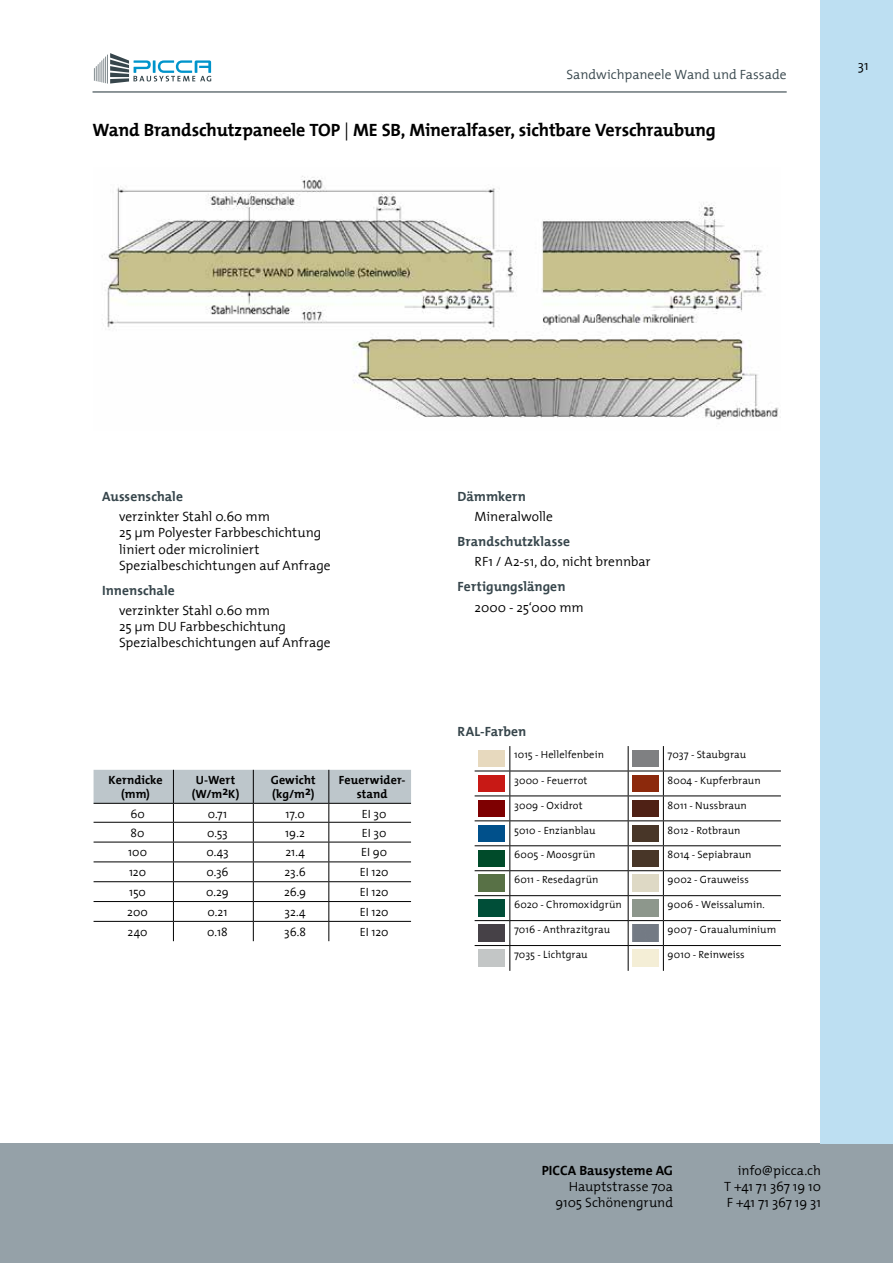
<style>
.page{position:relative;width:893px;height:1263px;background:#fff}
.page>*{position:absolute;margin:0;border:0;box-sizing:border-box;transform-origin:0 0}
.t1{font:700 18px "The Mix";letter-spacing:-.01em;color:#000}
.t2{font:300 13.5px/16.2px "The Mix 4";color:#000}
.t3{font:700 13.5px "The Mix";letter-spacing:.005em;color:#37464c}
.t4{font:300 13.5px "The Mix 4";color:#37464c}
.t5{font:700 13.5px "The Mix";letter-spacing:.005em;color:#000}
.t6{font:300 12px "The Mix 4";letter-spacing:-.005em;color:#000}
.t7{font:700 12px/14.4px "The Mix";letter-spacing:.01em;color:#000;text-align:center}
.t8{font:300 10.5px "The Mix 4";letter-spacing:.01em;color:#000}
.s1{font-family:"The Mix 4";font-weight:300}
</style>
<div class="page">
<div style="left:0;top:1143px;width:893px;height:120px;background:#95a1a8"></div>
<div style="left:821px;top:0;width:72px;height:1143px;background:#bddff2"></div>
<hr style="left:93px;top:91px;width:694px;height:2px;background:#37464c">
<svg style="left:94px;top:53px;width:117px;height:31px"></svg>
<svg style="left:94px;top:770px;width:317px;height:171px"></svg>
<img style="left:102px;top:176px;width:677px;height:244px">
<hr style="left:475px;top:795px;width:35px;height:1px;background:#000">
<hr style="left:628px;top:795px;width:35px;height:1px;background:#000">
<hr style="left:663px;top:795px;width:118px;height:1px;background:#000">
<hr style="left:475px;top:820px;width:35px;height:1px;background:#000">
<hr style="left:510px;top:820px;width:118px;height:1px;background:#000">
<hr style="left:628px;top:820px;width:35px;height:1px;background:#000">
<hr style="left:663px;top:820px;width:118px;height:1px;background:#000">
<hr style="left:475px;top:845px;width:35px;height:1px;background:#000">
<hr style="left:510px;top:845px;width:118px;height:1px;background:#000">
<hr style="left:628px;top:845px;width:35px;height:1px;background:#000">
<hr style="left:663px;top:845px;width:118px;height:1px;background:#000">
<hr style="left:475px;top:870px;width:35px;height:1px;background:#000">
<hr style="left:510px;top:870px;width:118px;height:1px;background:#000">
<hr style="left:628px;top:870px;width:35px;height:1px;background:#000">
<hr style="left:663px;top:870px;width:118px;height:1px;background:#000">
<hr style="left:475px;top:895px;width:35px;height:1px;background:#000">
<hr style="left:510px;top:895px;width:118px;height:1px;background:#000">
<hr style="left:628px;top:895px;width:35px;height:1px;background:#000">
<hr style="left:663px;top:895px;width:118px;height:1px;background:#000">
<hr style="left:475px;top:920px;width:35px;height:1px;background:#000">
<hr style="left:510px;top:920px;width:118px;height:1px;background:#000">
<hr style="left:628px;top:920px;width:35px;height:1px;background:#000">
<hr style="left:663px;top:920px;width:118px;height:1px;background:#000">
<hr style="left:628px;top:945px;width:35px;height:1px;background:#000">
<hr style="left:663px;top:945px;width:118px;height:1px;background:#000">
<hr style="left:475px;top:771px;width:35px;height:1px;background:#000">
<hr style="left:510px;top:771px;width:118px;height:1px;background:#000">
<hr style="left:510px;top:795px;width:118px;height:1px;background:#000">
<svg style="left:509px;top:746px;width:1px;height:225px"></svg>
<svg style="left:663px;top:746px;width:1px;height:225px"></svg>
<hr style="left:628px;top:771px;width:35px;height:1px;background:#000">
<svg style="left:628px;top:746px;width:1px;height:225px"></svg>
<hr style="left:663px;top:771px;width:118px;height:1px;background:#000">
<hr style="left:475px;top:945px;width:35px;height:1px;background:#000">
<hr style="left:510px;top:945px;width:118px;height:1px;background:#000">
<img style="left:479px;top:775px;width:26px;height:17px">
<img style="left:632px;top:775px;width:26px;height:17px">
<img style="left:479px;top:800px;width:26px;height:17px">
<img style="left:632px;top:800px;width:26px;height:17px">
<img style="left:479px;top:825px;width:26px;height:16px">
<img style="left:632px;top:825px;width:26px;height:16px">
<img style="left:479px;top:850px;width:26px;height:16px">
<img style="left:632px;top:850px;width:26px;height:16px">
<img style="left:479px;top:875px;width:26px;height:16px">
<img style="left:479px;top:900px;width:26px;height:16px">
<img style="left:479px;top:925px;width:26px;height:16px">
<img style="left:632px;top:925px;width:26px;height:16px">
<p class="t4" style="left:566px;top:63px;width:222px">Sandwichpaneele Wand und Fassade</p>
<h1 class="t1" style="left:93px;top:115px;width:625px">Wand Brandschutzpaneele TOP <span class="s1">|</span> ME SB, Mineralfaser, sichtbare Verschraubung</h1>
<p class="t2" style="left:858px;top:56px;width:12px">31</p>
<p class="t3" style="left:102px;top:485px;width:82px">Aussenschale</p>
<p class="t2" style="left:119px;top:508px;width:213px">verzinkter Stahl 0.60 mm<br>25 µm Polyester Farbbeschichtung liniert oder microliniert<br>Spezialbeschichtungen auf Anfrage</p>
<p class="t3" style="left:102px;top:579px;width:74px">Innenschale</p>
<p class="t2" style="left:119px;top:602px;width:213px">verzinkter Stahl 0.60 mm<br>25 µm DU Farbbeschichtung<br>Spezialbeschichtungen auf Anfrage</p>
<p class="t7" style="left:109px;top:772px;width:55px">Kerndicke (mm)</p>
<p class="t7" style="left:192px;top:772px;width:49px">U-Wert (W/m2K)</p>
<p class="t7" style="left:271px;top:772px;width:46px;text-align:left">Gewicht (kg/m2)</p>
<p class="t7" style="left:339px;top:772px;width:68px">Feuerwider&shy;stand</p>
<p class="t6" style="left:130px;top:804px;width:16px">60</p>
<p class="t6" style="left:208px;top:804px;width:21px">0.71</p>
<p class="t6" style="left:286px;top:804px;width:21px">17.0</p>
<p class="t6" style="left:362px;top:804px;width:26px">EI 30</p>
<p class="t6" style="left:131px;top:823px;width:16px">80</p>
<p class="t6" style="left:207px;top:823px;width:22px">0.53</p>
<p class="t6" style="left:285px;top:823px;width:21px">19.2</p>
<p class="t6" style="left:362px;top:823px;width:26px">EI 30</p>
<p class="t6" style="left:128px;top:842px;width:20px">100</p>
<p class="t6" style="left:206px;top:842px;width:24px">0.43</p>
<p class="t6" style="left:285px;top:842px;width:21px">21.4</p>
<p class="t6" style="left:361px;top:842px;width:28px">EI 90</p>
<p class="t6" style="left:129px;top:862px;width:18px">120</p>
<p class="t6" style="left:206px;top:862px;width:24px">0.36</p>
<p class="t6" style="left:285px;top:862px;width:23px">23.6</p>
<p class="t6" style="left:360px;top:862px;width:30px">EI 120</p>
<p class="t6" style="left:129px;top:882px;width:18px">150</p>
<p class="t6" style="left:206px;top:882px;width:24px">0.29</p>
<p class="t6" style="left:284px;top:882px;width:24px">26.9</p>
<p class="t6" style="left:360px;top:882px;width:30px">EI 120</p>
<p class="t6" style="left:127px;top:902px;width:22px">200</p>
<p class="t6" style="left:207px;top:902px;width:22px">0.21</p>
<p class="t6" style="left:285px;top:902px;width:23px">32.4</p>
<p class="t6" style="left:360px;top:902px;width:30px">EI 120</p>
<p class="t6" style="left:128px;top:922px;width:22px">240</p>
<p class="t6" style="left:207px;top:922px;width:22px">0.18</p>
<p class="t6" style="left:284px;top:922px;width:23px">36.8</p>
<p class="t6" style="left:360px;top:922px;width:30px">EI 120</p>
<p class="t3" style="left:458px;top:485px;width:70px">Dämmkern</p>
<p class="t2" style="left:475px;top:508px;width:80px">Mineralwolle</p>
<p class="t3" style="left:458px;top:530px;width:114px">Brandschutzklasse</p>
<p class="t2" style="left:475px;top:553px;width:178px">RF1 / A2-s1, d0, nicht brennbar</p>
<p class="t3" style="left:458px;top:575px;width:109px">Fertigungslängen</p>
<p class="t2" style="left:475px;top:598px;width:111px">2000 - 25‘000 mm</p>
<p class="t3" style="left:458px;top:720px;width:70px">RAL-Farben</p>
<p class="t8" style="left:514px;top:746px;width:91px">1015 - Hellelfenbein</p>
<p class="t8" style="left:668px;top:746px;width:80px">7037 - Staubgrau</p>
<p class="t8" style="left:514px;top:771px;width:75px">3000 - Feuerrot</p>
<p class="t8" style="left:668px;top:771px;width:95px">8004 - Kupferbraun</p>
<p class="t8" style="left:514px;top:796px;width:70px">3009 - Oxidrot</p>
<p class="t8" style="left:668px;top:796px;width:81px">8011 - Nussbraun</p>
<p class="t8" style="left:514px;top:821px;width:83px">5010 - Enzianblau</p>
<p class="t8" style="left:668px;top:821px;width:74px">8012 - Rotbraun</p>
<p class="t8" style="left:514px;top:846px;width:83px">6005 - Moosgrün</p>
<p class="t8" style="left:668px;top:846px;width:85px">8014 - Sepiabraun</p>
<p class="t8" style="left:514px;top:871px;width:86px">6011 - Resedagrün</p>
<p class="t8" style="left:668px;top:871px;width:83px">9002 - Grauweiss</p>
<p class="t8" style="left:514px;top:896px;width:109px">6020 - Chromoxidgrün</p>
<p class="t8" style="left:668px;top:896px;width:99px">9006 - Weissalumin.</p>
<p class="t8" style="left:514px;top:921px;width:98px">7016 - Anthrazitgrau</p>
<p class="t8" style="left:668px;top:921px;width:110px">9007 - Graualuminium</p>
<p class="t8" style="left:514px;top:946px;width:75px">7035 - Lichtgrau</p>
<p class="t8" style="left:668px;top:946px;width:79px">9010 - Reinweiss</p>
<p class="t5" style="left:542px;top:1159px;width:133px">PICCA Bausysteme AG</p>
<p class="t2" style="left:555px;top:1178px;width:119px;text-align:right">Hauptstrasse 70a<br>9105 Schönengrund</p>
<p class="t2" style="left:724px;top:1161px;width:98px;text-align:justify;text-indent:14px">info@picca.ch T +41 71 367 19 10<br>F +41 71 367 19 31</p>
</div>
